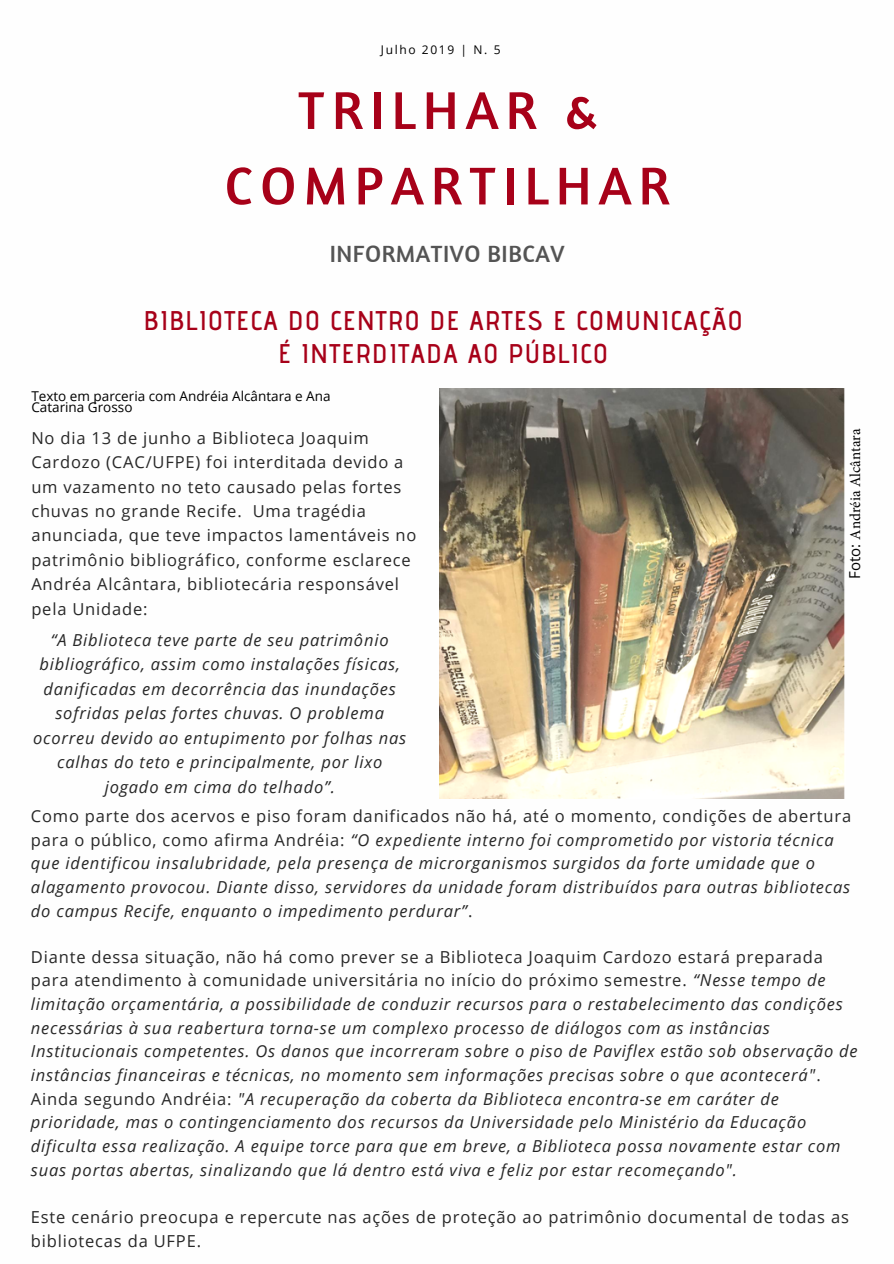
<style>
.page{position:relative;width:894px;height:1264px;background:#fff}
.page>*{position:absolute;margin:0;border:0;box-sizing:border-box;transform-origin:0 0}
.t1{font:54px/75.4px "Amaranth";letter-spacing:.135em;color:#a70119;text-align:center}
.t2{font:600 27px/32.7px "Advent Pro";letter-spacing:.05em;color:#a70119;text-align:center}
.t3{font:24px "Amaranth";letter-spacing:.02em;color:#545454}
.t4{font:italic 16.5px/23.7px "Open Sans";letter-spacing:.05em;color:#272727}
.t5{font:16.5px/24.5px "Open Sans";letter-spacing:.05em;color:#272727}
.t6{font:15px "Minion Pro";color:#000}
.t7{font:13.5px/11.2px "Open Sans";color:#000}
.t8{font:12px "Open Sans";letter-spacing:.135em;color:#000}
.s1{font-family:"Open Sans"}
.s2{font-style:normal}
</style>
<div class="page">
<img style="left:440px;top:388px;width:405px;height:410px">
<p class="t8" style="left:381px;top:42px;width:121px">Julho 2019 | N. 5</p>
<h1 class="t1" style="left:224px;top:71px;width:446px">TRILHAR &amp;<br>COMPARTILHAR</h1>
<h3 class="t3" style="left:330px;top:239px;width:236px">INFORMATIVO BIBCAV</h3>
<h2 class="t2" style="left:144px;top:303px;width:600px">BIBLIOTECA DO CENTRO DE ARTES E COMUNICAÇÃO<br>É INTERDITADA AO PÚBLICO</h2>
<p class="t7" style="left:31px;top:390px;width:301px">Texto em parceria com Andréia Alcântara e Ana<br>Catarina Grosso</p>
<p class="t5" style="left:31px;top:425px;width:386px">No dia 13 de junho a Biblioteca Joaquim Cardozo (CAC/UFPE) foi interditada devido a um vazamento no teto causado pelas fortes chuvas no grande Recife. Uma tragédia anunciada, que teve impactos lamentáveis no patrimônio bibliográfico, conforme esclarece Andréa Alcântara, bibliotecária responsável pela Unidade:</p>
<p class="t4" style="left:33px;top:627px;width:374px;line-height:24.5px;text-align:center">“A Biblioteca teve parte de seu patrimônio bibliográfico, assim como instalações físicas, danificadas em decorrência das inundações sofridas pelas fortes chuvas. O problema ocorreu devido ao entupimento por folhas nas calhas do teto e principalmente, por lixo jogado em cima do telhado”.</p>
<p class="t6" style="left:845px;top:579px;width:152px;rotate:-90deg"><span class="s1">Foto:</span> Andréia Alcântara</p>
<p class="t4" style="left:31px;top:803px;width:821px"><span class="s2">Como parte dos acervos e piso foram danificados não há, até o momento, condições de abertura para o público, como afirma Andréia:</span> “O expediente interno foi comprometido por vistoria técnica que identificou insalubridade, pela presença de microrganismos surgidos da forte umidade que o alagamento provocou. Diante disso, servidores da unidade foram distribuídos para outras bibliotecas do campus Recife, enquanto o impedimento perdurar”<span class="s2">.</span></p>
<p class="t4" style="left:31px;top:944px;width:828px"><span class="s2">Diante dessa situação, não há como prever se a Biblioteca Joaquim Cardozo estará preparada para atendimento à comunidade universitária no início do próximo semestre.</span> “Nesse tempo de limitação orçamentária, a possibilidade de conduzir recursos para o restabelecimento das condições necessárias à sua reabertura torna-se um complexo processo de diálogos com as instâncias Institucionais competentes. Os danos que incorreram sobre o piso de Paviflex estão sob observação de instâncias financeiras e técnicas, no momento sem informações precisas sobre o que acontecerá"<span class="s2">.<br>Ainda segundo Andréia:</span> "A recuperação da coberta da Biblioteca encontra-se em caráter de prioridade, mas o contingenciamento dos recursos da Universidade pelo Ministério da Educação dificulta essa realização. A equipe torce para que em breve, a Biblioteca possa novamente estar com suas portas abertas, sinalizando que lá dentro está viva e feliz por estar recomeçando".</p>
<p class="t5" style="left:31px;top:1204px;width:819px;line-height:23.7px">Este cenário preocupa e repercute nas ações de proteção ao patrimônio documental de todas as bibliotecas da UFPE.</p>
</div>
